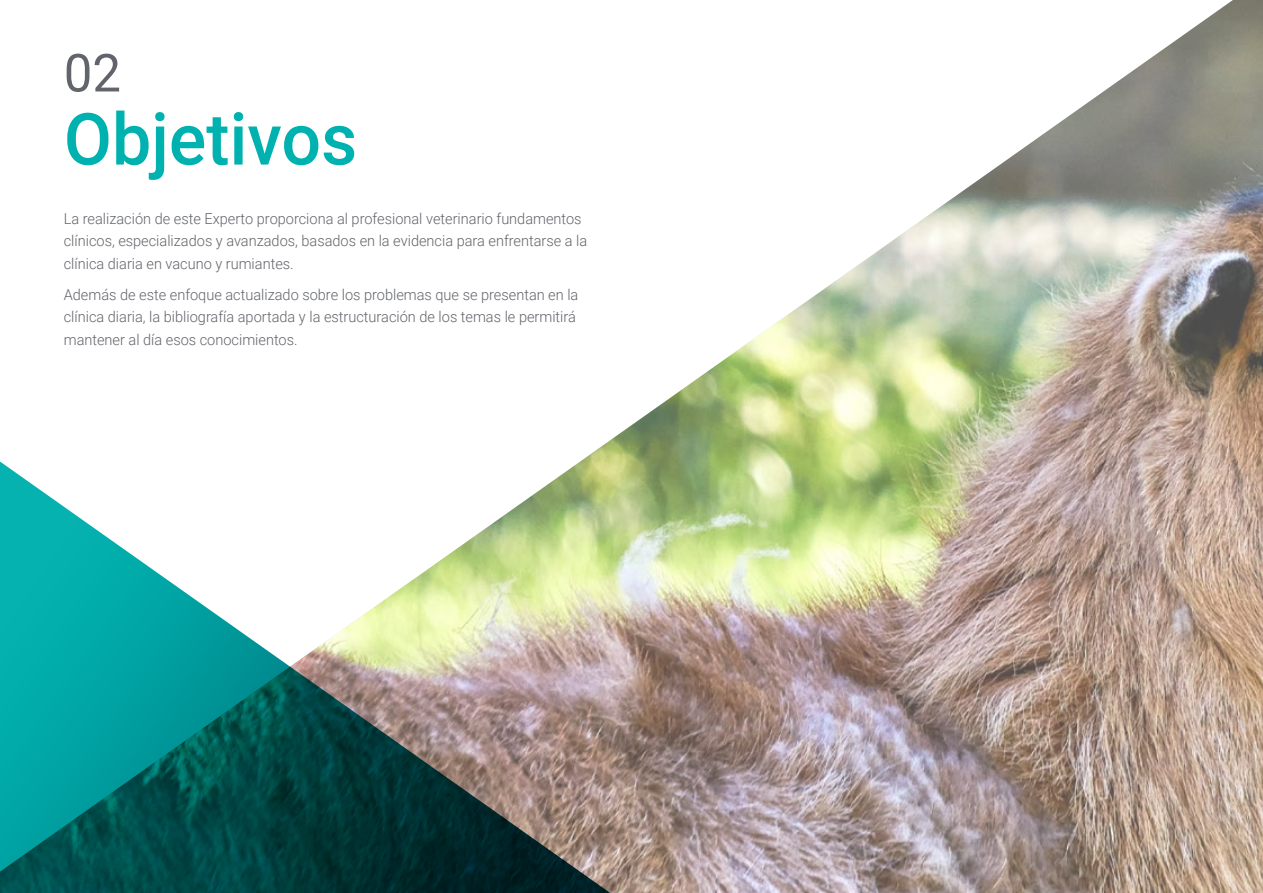
<style>
.page{position:relative;width:1263px;height:893px;background:#fff}
.page>*{position:absolute;margin:0;border:0;box-sizing:border-box;transform-origin:0 0}
.t1{font:500 72px "Roboto";color:#00b2af}
.t2{font:52.5px "Roboto";color:#61646a}
.t3{font:300 15px/22.5px "Roboto";color:#61646a}
</style>
<div class="page">
<img style="left:602px;top:0;width:661px;height:893px">
<svg style="left:0;top:446px;width:640px;height:447px"></svg>
<h2 class="t2" style="left:64px;top:36px;width:59px">02</h2>
<h1 class="t1" style="left:64px;top:89px;width:295px">Objetivos</h1>
<p class="t3" style="left:64px;top:207px;width:525px">La realización de este Experto proporciona al profesional veterinario fundamentos clínicos, especializados y avanzados, basados en la evidencia para enfrentarse a la clínica diaria en vacuno y rumiantes.</p>
<p class="t3" style="left:64px;top:283px;width:516px">Además de este enfoque actualizado sobre los problemas que se presentan en la clínica diaria, la bibliografía aportada y la estructuración de los temas le permitirá mantener al día esos conocimientos.</p>
</div>
